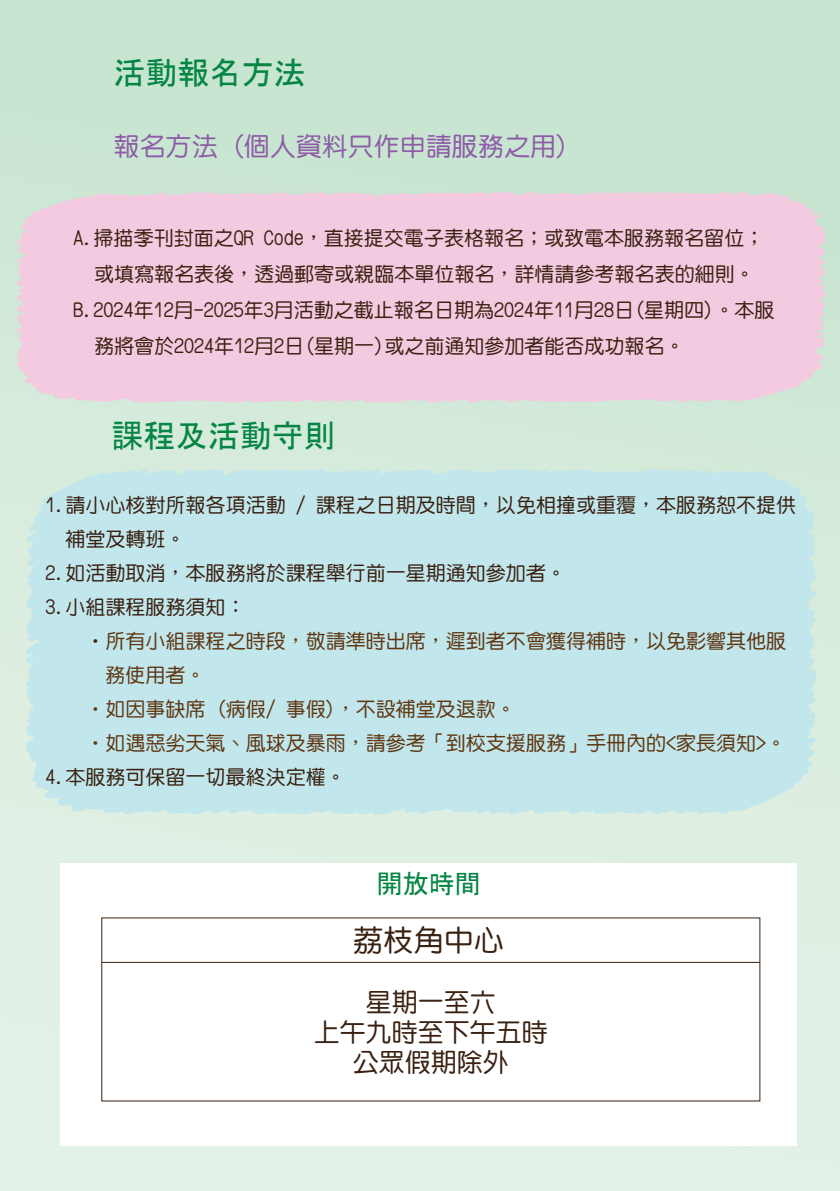
<style>
.page{position:relative;width:840px;height:1191px;background:#fff}
.page>*{position:absolute;margin:0;border:0;box-sizing:border-box;transform-origin:0 0}
.t1{font:32px "MS UI Gothic";color:#058544}
.t2{font:30px "DF Yuan Md HK BF";color:#3a2111}
.t3{font:26px/30px "DF Yuan Md HK BF";color:#3a2111;text-align:center}
.t4{font:26px "DF Yuan Md HK BF";color:#8e5ca7}
.t5{font:26px "MS UI Gothic";color:#058544}
.t6{font:20px "DF Yuan Md HK BF";color:#3a2111}
.t7{font:20px "DF Yuan Md HK BF";color:#603711}
.s1{color:#3a2111}
</style>
<div class="page">
<div style="left:0;top:0;width:839px;height:1191px;background:linear-gradient(to bottom,#c7e4d0,#e8f4ea)"></div>
<div style="left:60px;top:862px;width:736px;height:283px;background:#fff"></div>
<div style="left:16px;top:192px;width:809px;height:210px;background:#f3cadf"></div>
<hr style="left:102px;top:962px;width:657px;height:1px;background:#3a2111">
<div style="left:26px;top:468px;width:790px;height:347px;background:#c1e6ec"></div>
<h1 class="t1" style="left:113px;top:57px;width:193px">活動報名方法</h1>
<h3 class="t4" style="left:113px;top:133px;width:456px">報名方法 (個人資料只作申請服務之用)</h3>
<p class="t6" style="left:74px;top:227px;width:691px">A.掃描季刊封面之QR Code，直接提交電子表格報名；或致電本服務報名留位；</p>
<p class="t6" style="left:94px;top:263px;width:661px">或填寫報名表後，透過郵寄或親臨本單位報名，詳情請參考報名表的細則。</p>
<p class="t6" style="left:74px;top:299px;width:701px">B.2024年12月-2025年3月活動之截止報名日期為2024年11月28日(星期四)。本服</p>
<p class="t6" style="left:94px;top:335px;width:591px">務將會於2024年12月2日(星期一)或之前通知參加者能否成功報名。</p>
<h1 class="t1" style="left:111px;top:420px;width:225px">課程及活動守則</h1>
<p class="t6" style="left:45px;top:494px;width:752px">1.請小心核對所報各項活動 / 課程之日期及時間，以免相撞或重覆，本服務恕不提供</p>
<p class="t6" style="left:65px;top:528px;width:121px">補堂及轉班。</p>
<p class="t6" style="left:45px;top:562px;width:522px">2.如活動取消，本服務將於課程舉行前一星期通知參加者。</p>
<p class="t6" style="left:45px;top:596px;width:202px">3.小組課程服務須知：</p>
<p class="t7" style="left:85px;top:630px;width:702px"><span class="s1">‧</span>所有小組課程之時段，敬請準時出席，遲到者不會獲得補時，以免影響其他服</p>
<p class="t7" style="left:105px;top:664px;width:101px">務使用者。</p>
<p class="t7" style="left:85px;top:698px;width:432px">‧如因事缺席 (病假/ 事假)，不設補堂及退款。</p>
<p class="t7" style="left:85px;top:732px;width:702px">‧如遇惡劣天氣、風球及暴雨，請參考「到校支援服務」手冊內的&lt;家長須知&gt;。</p>
<p class="t6" style="left:45px;top:766px;width:301px">4.本服務可保留一切最終決定權。</p>
<h3 class="t5" style="left:376px;top:871px;width:105px">開放時間</h3>
<h2 class="t2" style="left:353px;top:925px;width:151px">荔枝角中心</h2>
<h3 class="t3" style="left:313px;top:987px;width:235px">星期一至六<br>上午九時至下午五時公眾假期除外</h3>
</div>
